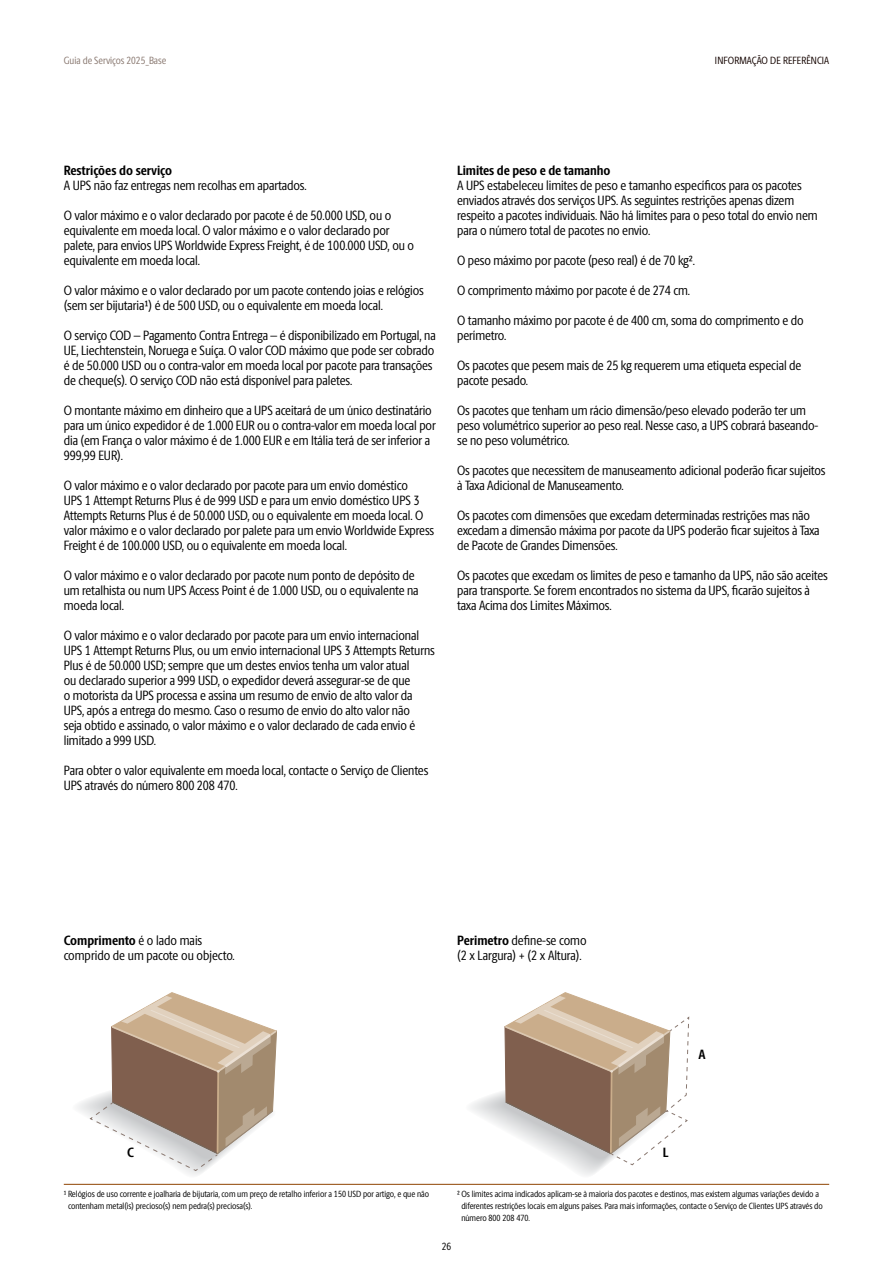
<style>
.page{position:relative;width:893px;height:1263px;background:#fff}
.page>*{position:absolute;margin:0;border:0;box-sizing:border-box;transform-origin:0 0}
.t1{font:13.5px/15px "UPS Berlingske Sans Cn";letter-spacing:-.005em;color:#000}
.t2{font:700 13.5px "UPS Berlingske Sans Cn";letter-spacing:-.005em;color:#000}
.t3{font:10.5px "UPS Berlingske Sans Cn";color:#897870}
.t4{font:10.5px "UPS Berlingske Sans Cn";letter-spacing:.005em;color:#150400}
.t5{font:10.5px "UPS Berlingske Sans Cn";color:#000}
.t6{font:9px/12px "UPS Berlingske Sans Cn";color:#000}
.s1{font-weight:700}
</style>
<div class="page">
<svg style="left:77px;top:992px;width:200px;height:183px"></svg>
<svg style="left:471px;top:992px;width:218px;height:183px"></svg>
<hr style="left:64px;top:1184px;width:765px;height:1px;background:#8e4402">
<p class="t3" style="left:64px;top:53px;width:104px">Guia de Serviços 2025_Base</p>
<p class="t4" style="left:715px;top:53px;width:116px">INFORMAÇÃO DE REFERÊNCIA</p>
<p class="t2" style="left:64px;top:160px;width:110px">Restrições do serviço</p>
<p class="t1" style="left:64px;top:177px;width:244px">A UPS não faz entregas nem recolhas em apartados.</p>
<p class="t1" style="left:64px;top:207px;width:352px">O valor máximo e o valor declarado por pacote é de 50.000 USD, ou o equivalente em moeda local. O valor máximo e o valor declarado por palete, para envios UPS Worldwide Express Freight, é de 100.000 USD, ou o equivalente em moeda local.</p>
<p class="t1" style="left:64px;top:282px;width:362px">O valor máximo e o valor declarado por um pacote contendo joias e relógios (sem ser bijutaria¹) é de 500 USD, ou o equivalente em moeda local.</p>
<p class="t1" style="left:64px;top:327px;width:374px">O serviço COD – Pagamento Contra Entrega – é disponibilizado em Portugal, na UE, Liechtenstein, Noruega e Suíça. O valor COD máximo que pode ser cobrado é de 50.000 USD ou o contra-valor em moeda local por pacote para transações de cheque(s). O serviço COD não está disponível para paletes.</p>
<p class="t1" style="left:64px;top:402px;width:373px">O montante máximo em dinheiro que a UPS aceitará de um único destinatário para um único expedidor é de 1.000 EUR ou o contra-valor em moeda local por dia (em França o valor máximo é de 1.000 EUR e em Itália terá de ser inferior a 999,99 EUR).</p>
<p class="t1" style="left:64px;top:477px;width:372px">O valor máximo e o valor declarado por pacote para um envio doméstico<br>UPS 1 Attempt Returns Plus é de 999 USD e para um envio doméstico UPS 3<br>Attempts Returns Plus é de 50.000 USD, ou o equivalente em moeda local. O valor máximo e o valor declarado por palete para um envio Worldwide Express Freight é de 100.000 USD, ou o equivalente em moeda local.</p>
<p class="t1" style="left:64px;top:567px;width:356px">O valor máximo e o valor declarado por pacote num ponto de depósito de um retalhista ou num UPS Access Point é de 1.000 USD, ou o equivalente na moeda local.</p>
<p class="t1" style="left:64px;top:627px;width:373px">O valor máximo e o valor declarado por pacote para um envio internacional UPS 1 Attempt Returns Plus, ou um envio internacional UPS 3 Attempts Returns Plus é de 50.000 USD; sempre que um destes envios tenha um valor atual<br>ou declarado superior a 999 USD, o expedidor deverá assegurar-se de que<br>o motorista da UPS processa e assina um resumo de envio de alto valor da UPS, após a entrega do mesmo. Caso o resumo de envio do alto valor não<br>seja obtido e assinado, o valor máximo e o valor declarado de cada envio é limitado a 999 USD.</p>
<p class="t1" style="left:64px;top:762px;width:366px">Para obter o valor equivalente em moeda local, contacte o Serviço de Clientes<br>UPS através do número 800 208 470.</p>
<p class="t2" style="left:457px;top:160px;width:155px">Limites de peso e de tamanho</p>
<p class="t1" style="left:457px;top:177px;width:362px">A UPS estabeleceu limites de peso e tamanho específicos para os pacotes enviados através dos serviços UPS. As seguintes restrições apenas dizem respeito a pacotes individuais. Não há limites para o peso total do envio nem para o número total de pacotes no envio.</p>
<p class="t1" style="left:457px;top:252px;width:239px">O peso máximo por pacote (peso real) é de 70 kg².</p>
<p class="t1" style="left:457px;top:282px;width:235px">O comprimento máximo por pacote é de 274 cm.</p>
<p class="t1" style="left:457px;top:312px;width:348px">O tamanho máximo por pacote é de 400 cm, soma do comprimento e do perímetro.</p>
<p class="t1" style="left:457px;top:357px;width:346px">Os pacotes que pesem mais de 25 kg requerem uma etiqueta especial de pacote pesado.</p>
<p class="t1" style="left:457px;top:402px;width:363px">Os pacotes que tenham um rácio dimensão/peso elevado poderão ter um peso volumétrico superior ao peso real. Nesse caso, a UPS cobrará baseando&shy;se no peso volumétrico.</p>
<p class="t1" style="left:457px;top:462px;width:370px">Os pacotes que necessitem de manuseamento adicional poderão ficar sujeitos à Taxa Adicional de Manuseamento.</p>
<p class="t1" style="left:457px;top:507px;width:364px">Os pacotes com dimensões que excedam determinadas restrições mas não excedam a dimensão máxima por pacote da UPS poderão ficar sujeitos à Taxa de Pacote de Grandes Dimensões.</p>
<p class="t1" style="left:457px;top:567px;width:372px">Os pacotes que excedam os limites de peso e tamanho da UPS, não são aceites para transporte. Se forem encontrados no sistema da UPS, ficarão sujeitos à taxa Acima dos Limites Máximos.</p>
<p class="t1" style="left:64px;top:933px;width:173px"><span class="s1">Comprimento</span> é o lado mais comprido de um pacote ou objecto.</p>
<p class="t1" style="left:457px;top:933px;width:131px"><span class="s1">Perimetro</span> define-se como (2 x Largura) + (2 x Altura).</p>
<p class="t2" style="left:699px;top:1044px;width:9px">A</p>
<p class="t2" style="left:127px;top:1142px;width:8px">C</p>
<p class="t6" style="left:68px;top:1188px;width:363px;text-indent:-4px">¹ Relógios de uso corrente e joalharia de bijutaria, com um preço de retalho inferior a 150 USD por artigo, e que não contenham metal(is) precioso(s) nem pedra(s) preciosa(s).</p>
<p class="t2" style="left:663px;top:1142px;width:7px">L</p>
<p class="t6" style="left:461px;top:1188px;width:363px;text-indent:-4px">² Os limites acima indicados aplicam-se à maioria dos pacotes e destinos, mas existem algumas variações devido a diferentes restrições locais em alguns países. Para mais informações, contacte o Serviço de Clientes UPS através do número 800 208 470.</p>
<p class="t5" style="left:442px;top:1239px;width:11px">26</p>
</div>
